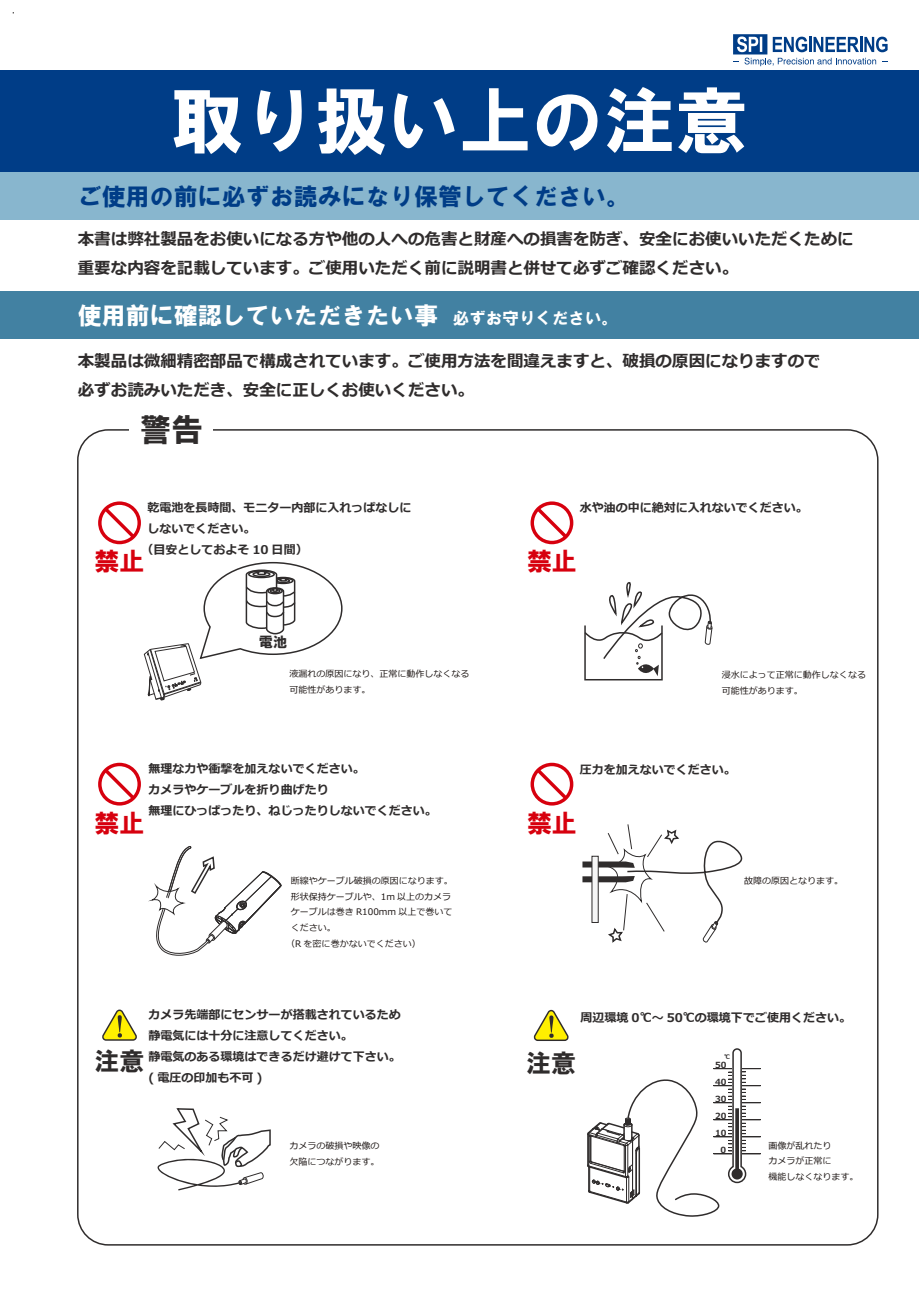
<style>
.page{position:relative;width:919px;height:1289px;background:#fff}
.page>*{position:absolute;margin:0;border:0;box-sizing:border-box;transform-origin:0 0}
.t1{font:72px "HG Soei Kakugothic UB";color:#fff}
.t2{font:31.65px "HG Soei Kakugothic UB";color:#2f2c2c}
.t3{font:24.9px "HGS Soei Kakugothic UB";color:#d7000e}
.t4{font:24.9px "HGS Soei Kakugothic UB";color:#2f2c2c}
.t5{font:24px "HG Soei Kakugothic UB";color:#fff}
.t6{font:24px "HG Soei Kakugothic UB";color:#003d87}
.t7{font:700 16.5px/28.8px "Meiryo";color:#2f2c2c}
.t8{font:14.25px "HGS Soei Kakugothic UB";color:#2f2c2c}
.t9{font:700 12px/21px "Meiryo";color:#2f2c2c}
.t10{font:9px/15.8px "Meiryo";color:#1a1311}
.t11{font:700 8.4px/17px "Meiryo";color:#2f2c2c;text-align:center}
.t12{font:700 5.85px "Meiryo";color:#2f2c2c}
.s1{font-size:16.5px}
</style>
<div class="page">
<div style="left:0;top:70px;width:918px;height:103px;background:#003d87"></div>
<div style="left:0;top:172px;width:918px;height:48px;background:#88b6ce"></div>
<div style="left:0;top:291px;width:918px;height:48px;background:#4281a2"></div>
<svg style="left:151px;top:846px;width:130px;height:110px"></svg>
<svg style="left:98px;top:762px;width:43px;height:43px"></svg>
<svg style="left:530px;top:501px;width:43px;height:43px"></svg>
<div style="left:584px;top:624px;width:78px;height:56px;border:2px solid #2f2c2c"></div>
<svg style="left:584px;top:582px;width:129px;height:96px"></svg>
<svg style="left:733px;top:34px;width:154px;height:32px"></svg>
<svg style="left:587px;top:1048px;width:173px;height:169px"></svg>
<svg style="left:530px;top:762px;width:43px;height:43px"></svg>
<svg style="left:582px;top:824px;width:161px;height:119px"></svg>
<svg style="left:98px;top:501px;width:43px;height:43px"></svg>
<svg style="left:143px;top:561px;width:200px;height:140px"></svg>
<svg style="left:157px;top:1108px;width:114px;height:82px"></svg>
<svg style="left:102px;top:1009px;width:35px;height:31px"></svg>
<svg style="left:533px;top:1009px;width:35px;height:32px"></svg>
<h1 class="t1" style="left:171px;top:85px;width:578px">取り扱い上の注意</h1>
<h3 class="t6" style="left:78px;top:185px;width:554px">ご使用の前に必ずお読みになり保管してください。</h3>
<h3 class="t7" style="left:78px;top:225px;width:777px">本書は弊社製品をお使いになる方や他の人への危害と財産への損害を防ぎ、安全にお使いいただくために重要な内容を記載しています。ご使用いただく前に説明書と併せて必ずご確認ください。</h3>
<h3 class="t5" style="left:78px;top:303px;width:541px">使用前に確認していただきたい事 <span class="s1">必ずお守りください。</span></h3>
<h3 class="t7" style="left:78px;top:348px;width:744px">本製品は微細精密部品で構成されています。ご使用方法を間違えますと、破損の原因になりますので必ずお読みいただき、安全に正しくお使いください。</h3>
<h2 class="t2" style="left:140px;top:414px;width:65px">警告</h2>
<p class="t9" style="left:147px;top:497px;width:266px">乾電池を長時間、モニター内部に入れっぱなしに</p>
<p class="t9" style="left:147px;top:518px;width:110px">しないでください。</p>
<p class="t9" style="left:141px;top:539px;width:168px">（目安としておよそ 10 日間）</p>
<h3 class="t3" style="left:95px;top:549px;width:51px">禁止</h3>
<p class="t9" style="left:579px;top:497px;width:229px">水や油の中に絶対に入れないでください。</p>
<h3 class="t3" style="left:527px;top:549px;width:51px">禁止</h3>
<p class="t8" style="left:259px;top:635px;width:30px">電池</p>
<p class="t10" style="left:289px;top:666px;width:181px">液漏れの原因になり、正常に動作しなくなる可能性があります。</p>
<p class="t10" style="left:721px;top:667px;width:145px">浸水によって正常に動作しなくなる可能性があります。</p>
<p class="t9" style="left:148px;top:759px;width:289px">無理な力や衝撃を加えないでください。<br>カメラやケーブルを折り曲げたり<br>無理にひっぱったり、ねじったりしないでください。</p>
<h3 class="t3" style="left:95px;top:810px;width:51px">禁止</h3>
<p class="t9" style="left:579px;top:760px;width:157px">圧力を加えないでください。</p>
<h3 class="t3" style="left:527px;top:810px;width:51px">禁止</h3>
<p class="t10" style="left:291px;top:873px;width:164px">断線やケーブル破損の原因になります。</p>
<p class="t10" style="left:291px;top:888px;width:162px">形状保持ケーブルや、1m 以上のカメラ</p>
<p class="t10" style="left:291px;top:904px;width:163px">ケーブルは巻き R100mm 以上で巻いて</p>
<p class="t10" style="left:291px;top:920px;width:46px">ください。</p>
<p class="t10" style="left:286px;top:936px;width:136px">（R を密に巻かないでください）</p>
<p class="t10" style="left:744px;top:873px;width:101px">故障の原因となります。</p>
<p class="t9" style="left:148px;top:1004px;width:253px">カメラ先端部にセンサーが搭載されているため静電気には十分に注意してください。<br>静電気のある環境はできるだけ避けて下さい。( 電圧の印加も不可 )</p>
<p class="t9" style="left:580px;top:1007px;width:272px">周辺環境 0℃～ 50℃の環境下でご使用ください。</p>
<h3 class="t4" style="left:95px;top:1048px;width:51px">注意</h3>
<h3 class="t4" style="left:526px;top:1050px;width:51px">注意</h3>
<p class="t12" style="left:724px;top:1052px;width:7px">℃</p>
<p class="t11" style="left:715px;top:1056px;width:13px">50<br>40<br>30<br>20<br>10<br>0</p>
<p class="t10" style="left:768px;top:1137px;width:91px">画像が乱れたり<br>カメラが正常に<br>機能しなくなります。</p>
<p class="t10" style="left:289px;top:1138px;width:91px">カメラの破損や映像の欠陥につながります。</p>
</div>
